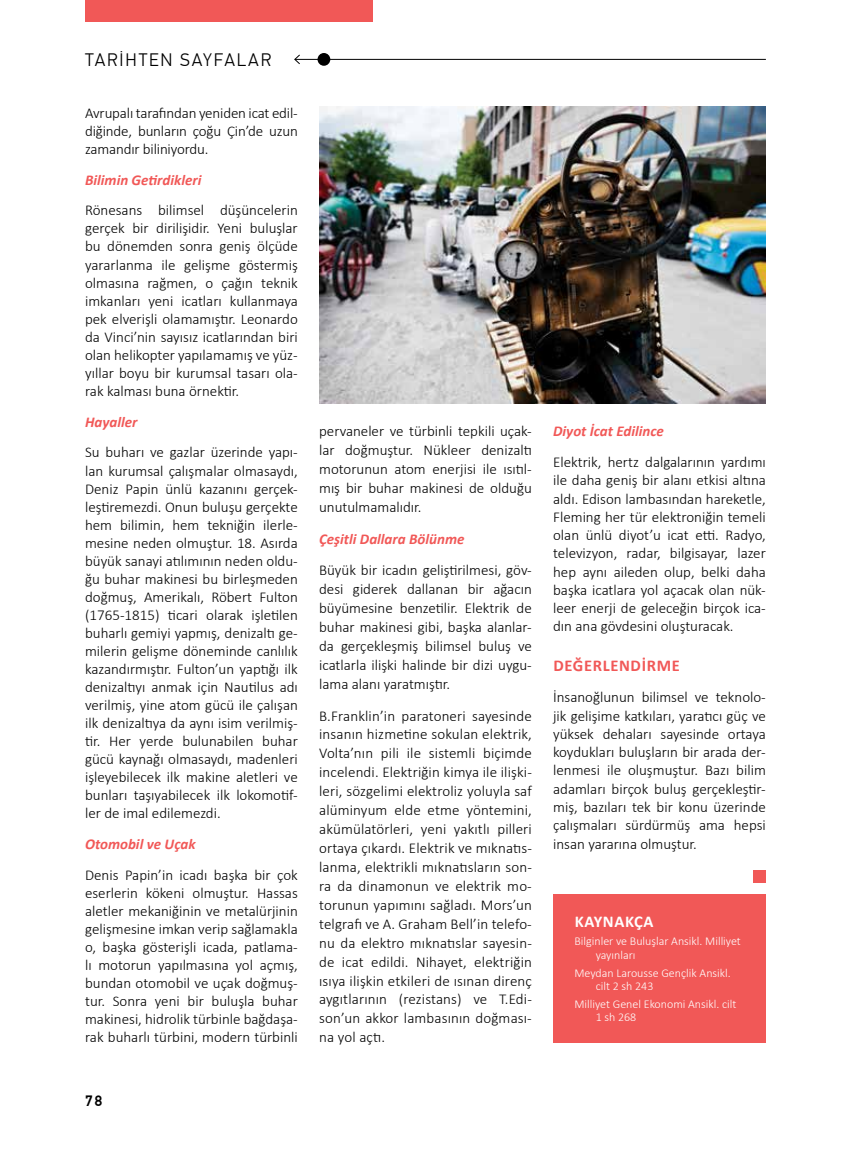
<style>
.page{position:relative;width:851px;height:1149px;background:#fff}
.page>*{position:absolute;margin:0;border:0;box-sizing:border-box;transform-origin:0 0}
.t1{font:300 18px "PF Din Text Pro";letter-spacing:.1em;color:#000}
.t2{font:700 16.5px "Calibri";letter-spacing:.04em;color:#f15857}
.t3{font:700 16.5px "Calibri";letter-spacing:.04em;color:#fff}
.t4{font:300 15px/18px "Calibri";color:#000;text-align:justify}
.t5{font:italic 700 15px "Calibri";color:#f15857}
.t6{font:500 15px "PF Din Text Pro";color:#000}
.t7{font:300 12px/13.5px "Calibri";color:#fff}
</style>
<div class="page">
<div style="left:85px;top:0;width:288px;height:21px;background:#f15857"></div>
<div style="left:317px;top:53px;width:13px;height:13px;background:#000;border-radius:50%"></div>
<hr style="left:295px;top:59px;width:470px;height:1px;background:#000">
<svg style="left:294px;top:54px;width:6px;height:10px"></svg>
<div style="left:553px;top:893px;width:212px;height:149px;background:#f15857"></div>
<div style="left:753px;top:870px;width:12px;height:12px;background:#f15857"></div>
<img style="left:319px;top:106px;width:446px;height:297px">
<p class="t1" style="left:85px;top:50px;width:188px">TARİHTEN SAYFALAR</p>
<p class="t4" style="left:85px;top:103px;width:214px">Avrupalı tarafından yeniden icat edil&shy;diğinde, bunların çoğu Çin’de uzun zamandır biliniyordu.</p>
<p class="t5" style="left:85px;top:169px;width:118px">Bilimin Getirdikleri</p>
<p class="t4" style="left:85px;top:201px;width:214px">Rönesans bilimsel düşüncelerin gerçek bir dirilişidir. Yeni buluşlar bu dönemden sonra geniş ölçüde yararlanma ile gelişme göstermiş olmasına rağmen, o çağın teknik imkanları yeni icatları kullanmaya pek elverişli olamamıştır. Leonardo da Vinci’nin sayısız icatlarından biri olan helikopter yapılamamış ve yüz&shy;yıllar boyu bir kurumsal tasarı ola&shy;rak kalması buna örnektir.</p>
<p class="t5" style="left:85px;top:411px;width:54px">Hayaller</p>
<p class="t4" style="left:85px;top:443px;width:214px">Su buharı ve gazlar üzerinde yapı&shy;lan kurumsal çalışmalar olmasaydı, Deniz Papin ünlü kazanını gerçek&shy;leştiremezdi. Onun buluşu gerçekte hem bilimin, hem tekniğin ilerle&shy;mesine neden olmuştur. 18. Asırda büyük sanayi atılımının neden oldu&shy;ğu buhar makinesi bu birleşmeden doğmuş, Amerikalı, Röbert Fulton (1765-1815) ticari olarak işletilen buharlı gemiyi yapmış, denizaltı ge&shy;milerin gelişme döneminde canlılık kazandırmıştır. Fulton’un yaptığı ilk denizaltıyı anmak için Nautilus adı verilmiş, yine atom gücü ile çalışan ilk denizaltıya da aynı isim verilmiş&shy;tir. Her yerde bulunabilen buhar gücü kaynağı olmasaydı, madenleri işleyebilecek ilk makine aletleri ve bunları taşıyabilecek ilk lokomotif&shy;ler de imal edilemezdi.</p>
<p class="t5" style="left:85px;top:833px;width:112px">Otomobil ve Uçak</p>
<p class="t4" style="left:85px;top:865px;width:214px">Denis Papin’in icadı başka bir çok eserlerin kökeni olmuştur. Hassas aletler mekaniğinin ve metalürjinin gelişmesine imkan verip sağlamakla o, başka gösterişli icada, patlama&shy;lı motorun yapılmasına yol açmış, bundan otomobil ve uçak doğmuş&shy;tur. Sonra yeni bir buluşla buhar makinesi, hidrolik türbinle bağdaşa&shy;rak buharlı türbini, modern türbinli</p>
<p class="t6" style="left:85px;top:1091px;width:19px">78</p>
<p class="t4" style="left:319px;top:421px;width:214px;line-height:18.9px">pervaneler ve türbinli tepkili uçak&shy;lar doğmuştur. Nükleer denizaltı motorunun atom enerjisi ile ısıtıl&shy;mış bir buhar makinesi de olduğu unutulmamalıdır.</p>
<p class="t5" style="left:319px;top:527px;width:147px">Çeşitli Dallara Bölünme</p>
<p class="t4" style="left:319px;top:560px;width:214px;line-height:18.9px">Büyük bir icadın geliştirilmesi, göv&shy;desi giderek dallanan bir ağacın büyümesine benzetilir. Elektrik de buhar makinesi gibi, başka alanlar&shy;da gerçekleşmiş bilimsel buluş ve icatlarla ilişki halinde bir dizi uygu&shy;lama alanı yaratmıştır.</p>
<p class="t4" style="left:319px;top:705px;width:214px;line-height:18.9px">B.Franklin’in paratoneri sayesinde insanın hizmetine sokulan elektrik, Volta’nın pili ile sistemli biçimde incelendi. Elektriğin kimya ile ilişki&shy;leri, sözgelimi elektroliz yoluyla saf alüminyum elde etme yöntemini, akümülatörleri, yeni yakıtlı pilleri ortaya çıkardı. Elektrik ve mıknatıs&shy;lanma, elektrikli mıknatısların son&shy;ra da dinamonun ve elektrik mo&shy;torunun yapımını sağladı. Mors’un telgrafı ve A. Graham Bell’in telefo&shy;nu da elektro mıknatıslar sayesin&shy;de icat edildi. Nihayet, elektriğin ısıya ilişkin etkileri de ısınan direnç aygıtlarının (rezistans) ve T.Edi&shy;son’un akkor lambasının doğması&shy;na yol açtı.</p>
<p class="t5" style="left:553px;top:420px;width:112px">Diyot İcat Edilince</p>
<p class="t4" style="left:553px;top:452px;width:214px">Elektrik, hertz dalgalarının yardımı ile daha geniş bir alanı etkisi altına aldı. Edison lambasından hareketle, Fleming her tür elektroniğin temeli olan ünlü diyot’u icat etti. Radyo, televizyon, radar, bilgisayar, lazer hep aynı aileden olup, belki daha başka icatlara yol açacak olan nük&shy;leer enerji de geleceğin birçok ica&shy;dın ana gövdesini oluşturacak.</p>
<p class="t2" style="left:553px;top:654px;width:128px">DEĞERLENDİRME</p>
<p class="t4" style="left:553px;top:688px;width:214px">İnsanoğlunun bilimsel ve teknolo&shy;jik gelişime katkıları, yaratıcı güç ve yüksek dehaları sayesinde ortaya koydukları buluşların bir arada der&shy;lenmesi ile oluşmuştur. Bazı bilim adamları birçok buluş gerçekleştir&shy;miş, bazıları tek bir konu üzerinde çalışmaları sürdürmüş ama hepsi insan yararına olmuştur.</p>
<p class="t3" style="left:574px;top:910px;width:80px">KAYNA KÇA</p>
<p class="t7" style="left:595px;top:934px;width:147px;text-indent:-21px">Bilginler ve Buluşlar Ansikl. Milliyet yayınları</p>
<p class="t7" style="left:595px;top:965px;width:136px;text-indent:-21px">Meydan Larousse Gençlik Ansikl. cilt 2 sh 243</p>
<p class="t7" style="left:595px;top:996px;width:142px;text-indent:-21px">Milliyet Genel Ekonomi Ansikl. cilt<br>1 sh 268</p>
</div>
